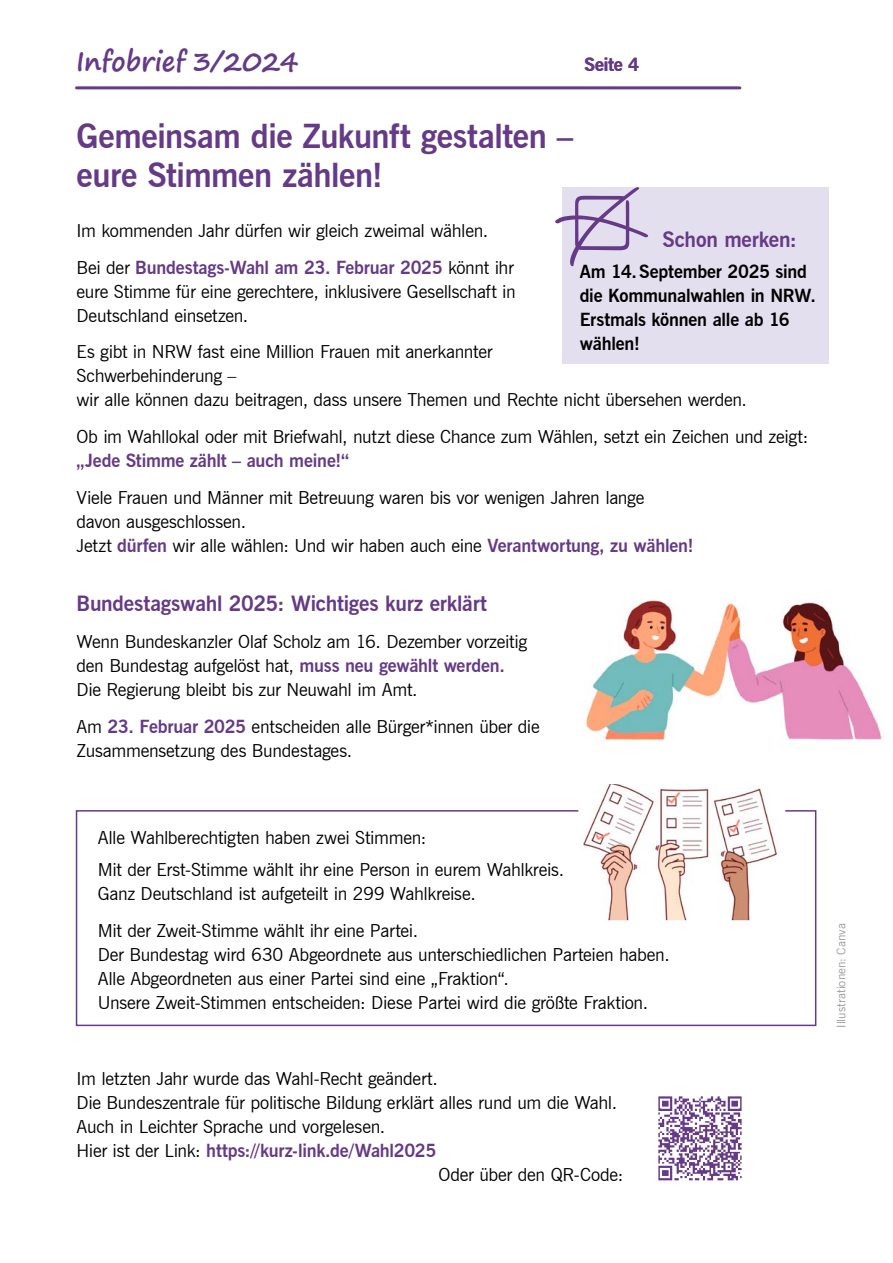
<style>
.page{position:relative;width:893px;height:1263px;background:#fff}
.page>*{position:absolute;margin:0;border:0;box-sizing:border-box;transform-origin:0 0}
.H1b{font:700 33px/39px "News Gothic BT";letter-spacing:-.01em;color:#653a86}
.t1{font:700 27px "Segoe Print";letter-spacing:.005em;color:#653a86;scale:.96 1}
.t2{font:700 21px "News Gothic BT";letter-spacing:-.01em;color:#653a86}
.t3{font:18px/24px "News Gothic BT";letter-spacing:-.015em;color:#000}
.t4{font:700 18px "News Gothic BT";letter-spacing:-.01em;color:#653a86}
.t5{font:700 18px/24px "News Gothic BT";letter-spacing:-.015em;color:#000}
.t6{font:12px "News Gothic BT";color:#9d9d9c}
.s1{font-weight:700;color:#653a86}
.s2{font-weight:400;color:#000}
</style>
<div class="page">
<div style="left:563px;top:187px;width:266px;height:177px;background:#e4dfef"></div>
<svg style="left:555px;top:187px;width:93px;height:79px"></svg>
<hr style="left:77px;top:86px;width:663px;height:3px;background:#653a86">
<div style="left:76px;top:810px;width:740px;height:216px;border:2px solid #653a86"></div>
<img style="left:586px;top:599px;width:296px;height:144px">
<img style="left:581px;top:785px;width:201px;height:136px">
<img style="left:658px;top:1096px;width:84px;height:85px">
<h2 class="t1" style="left:76px;top:36px;width:233px">Infobrief 3/2024</h2>
<p class="t4" style="left:584px;top:53px;width:56px">Seite 4</p>
<h2 class="H1b" style="left:77px;top:117px;width:498px">Gemeinsam die Zukunft gestalten – eure Stimmen zählen!</h2>
<p class="t3" style="left:77px;top:218px;width:413px">Im kommenden Jahr dürfen wir gleich zweimal wählen.</p>
<p class="t3" style="left:77px;top:255px;width:441px;text-align:justify">Bei der <span class="s1">Bundestags-Wahl am 23. Februar 2025</span> könnt ihr eure Stimme für eine gerechtere, inklusivere Gesellschaft in Deutschland einsetzen.</p>
<p class="t3" style="left:77px;top:340px;width:418px">Es gibt in NRW fast eine Million Frauen mit anerkannter<br>Schwerbehinderung –</p>
<p class="t3" style="left:77px;top:388px;width:672px">wir alle können dazu beitragen, dass unsere Themen und Rechte nicht übersehen werden.</p>
<p class="t3" style="left:77px;top:425px;width:733px">Ob im Wahllokal oder mit Briefwahl, nutzt diese Chance zum Wählen, setzt ein Zeichen und zeigt:</p>
<p class="t4" style="left:77px;top:450px;width:274px">„Jede Stimme zählt – auch meine!“</p>
<p class="t3" style="left:77px;top:485px;width:569px">Viele Frauen und Männer mit Betreuung waren bis vor wenigen Jahren lange davon ausgeschlossen.</p>
<p class="t3" style="left:77px;top:533px;width:618px">Jetzt <span class="s1">dürfen</span> wir alle wählen: Und wir haben auch eine <span class="s1">Verantwortung, zu wählen!</span></p>
<p class="t2" style="left:662px;top:227px;width:136px">Schon merken:</p>
<p class="t5" style="left:580px;top:260px;width:238px">Am 14.September 2025 sind die Kommunalwahlen in NRW.<br>Erstmals können alle ab 16 wählen!</p>
<h2 class="t2" style="left:77px;top:591px;width:412px">Bundestagswahl 2025: Wichtiges kurz erklärt</h2>
<p class="t3" style="left:77px;top:630px;width:452px">Wenn Bundeskanzler Olaf Scholz am 16. Dezember vorzeitig den Bundestag aufgelöst hat, <span class="s1">muss neu gewählt werden.</span></p>
<p class="t3" style="left:77px;top:678px;width:343px">Die Regierung bleibt bis zur Neuwahl im Amt.</p>
<p class="t3" style="left:77px;top:714px;width:465px">Am <span class="s1">23. Februar 2025</span> entscheiden alle Bürger*innen über die<br>Zusammensetzung des Bundestages.</p>
<p class="t3" style="left:98px;top:825px;width:330px">Alle Wahlberechtigten haben zwei Stimmen:</p>
<p class="t3" style="left:98px;top:857px;width:468px">Mit der Erst-Stimme wählt ihr eine Person in eurem Wahlkreis.</p>
<p class="t3" style="left:98px;top:881px;width:379px">Ganz Deutschland ist aufgeteilt in 299 Wahlkreise.</p>
<p class="t3" style="left:98px;top:918px;width:322px">Mit der Zweit-Stimme wählt ihr eine Partei.</p>
<p class="t3" style="left:98px;top:942px;width:573px">Der Bundestag wird 630 Abgeordnete aus unterschiedlichen Parteien haben.</p>
<p class="t3" style="left:98px;top:966px;width:413px">Alle Abgeordneten aus einer Partei sind eine „Fraktion“.</p>
<p class="t3" style="left:98px;top:990px;width:552px">Unsere Zweit-Stimmen entscheiden: Diese Partei wird die größte Fraktion.</p>
<p class="t3" style="left:77px;top:1066px;width:363px">Im letzten Jahr wurde das Wahl-Recht geändert.</p>
<p class="t3" style="left:77px;top:1090px;width:542px">Die Bundeszentrale für politische Bildung erklärt alles rund um die Wahl.</p>
<p class="t3" style="left:77px;top:1114px;width:310px">Auch in Leichter Sprache und vorgelesen.</p>
<p class="t4" style="left:77px;top:1139px;width:361px"><span class="s2">Hier ist der Link:</span> https://kurz-link.de/Wahl2025</p>
<p class="t3" style="left:438px;top:1162px;width:186px">Oder über den QR-Code:</p>
<p class="t6" style="left:834px;top:1028px;width:106px;rotate:-90deg">Illustrationen: Canva</p>
</div>
